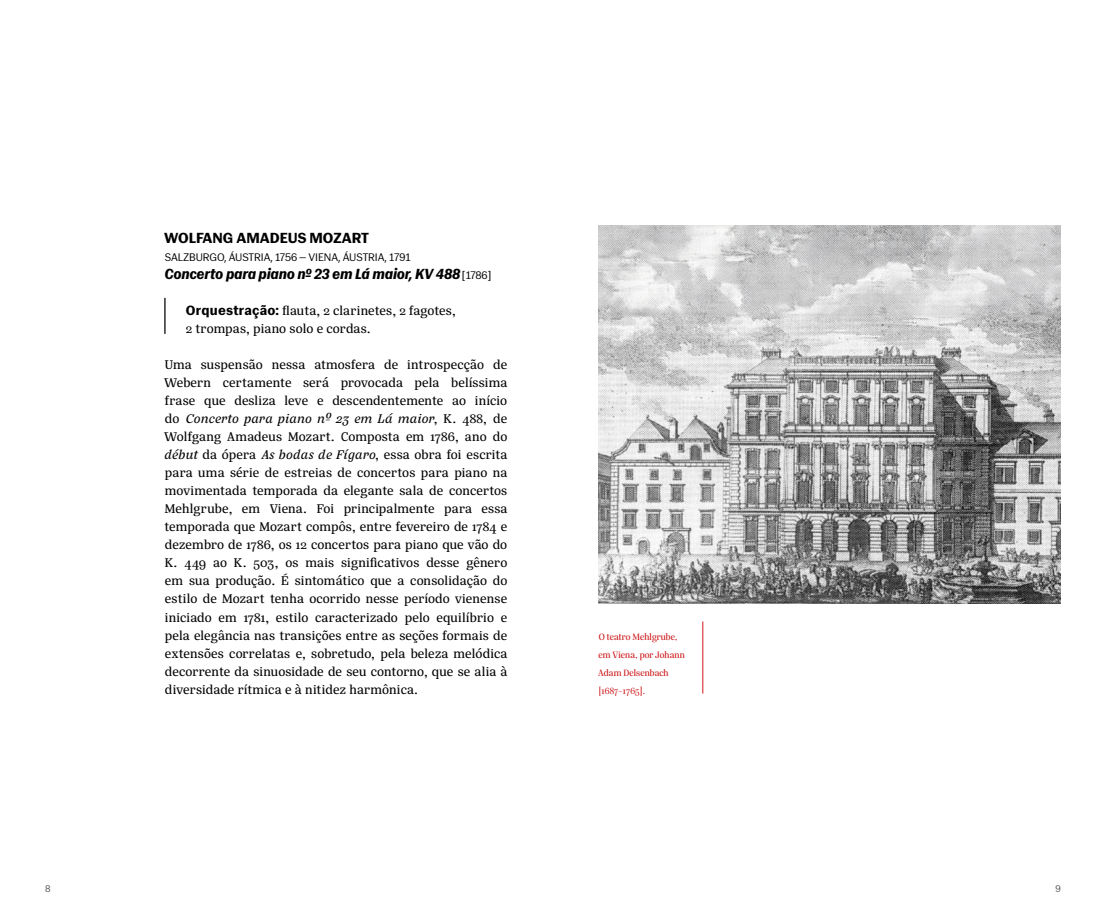
<style>
.page{position:relative;width:1106px;height:922px;background:#fff}
.page>*{position:absolute;margin:0;border:0;box-sizing:border-box;transform-origin:0 0}
.t1{font:italic 700 15px "Gal Gothic Variable";letter-spacing:-.02em;color:#000}
.t2{font:700 15px "Gal Gothic Variable Roman";color:#000}
.t3{font:13.75px/18px "Silva Text";letter-spacing:.005em;color:#000}
.t4{font:11.25px "Gal Gothic Variable Roman";color:#000}
.t5{font:10px/18px "Silva Display";letter-spacing:.01em;color:#cd1719}
.t6{font:10px "Gal Gothic Variable Roman";color:#575756}
.s1{font-family:"Gal Gothic Variable Roman";font-weight:400;font-style:normal;font-size:11.25px}
.s2{font-family:"Gal Gothic Variable Roman";font-weight:700}
.s3{font-style:italic}
</style>
<div class="page">
<hr style="left:164px;top:298px;width:1px;height:36px;background:#000">
<img style="left:598px;top:225px;width:463px;height:378px">
<hr style="left:702px;top:621px;width:1px;height:72px;background:#cd1719">
<p class="t2" style="left:164px;top:229px;width:206px">WOLFANG AMADEUS MOZART</p>
<p class="t4" style="left:165px;top:251px;width:248px">SALZBURGO, ÁUSTRIA, 1756 — VIENA, ÁUSTRIA, 1791</p>
<p class="t1" style="left:164px;top:265px;width:328px">Concerto para piano nº 23 em Lá maior, KV 488 <span class="s1">[1786]</span></p>
<p class="t3" style="left:186px;top:303px;width:271px"><span class="s2">Orquestração:</span> flauta, 2 clarinetes, 2 fagotes,<br>2 trompas, piano solo e cordas.</p>
<p class="t3" style="left:164px;top:357px;width:345px;text-align:justify">Uma suspensão nessa atmosfera de introspecção de Webern certamente será provocada pela belíssima frase que desliza leve e descendentemente ao início do <span class="s3">Concerto para piano nº 23 em Lá maior</span>, K. 488, de Wolfgang Amadeus Mozart. Composta em 1786, ano do <span class="s3">début</span> da ópera <span class="s3">As bodas de Fígaro</span>, essa obra foi escrita para uma série de estreias de concertos para piano na movimentada temporada da elegante sala de concertos Mehlgrube, em Viena. Foi principalmente para essa temporada que Mozart compôs, entre fevereiro de 1784 e dezembro de 1786, os 12 concertos para piano que vão do K. 449 ao K. 503, os mais significativos desse gênero em sua produção. É sintomático que a consolidação do estilo de Mozart tenha ocorrido nesse período vienense iniciado em 1781, estilo caracterizado pelo equilíbrio e pela elegância nas transições entre as seções formais de extensões correlatas e, sobretudo, pela beleza melódica decorrente da sinuosidade de seu contorno, que se alia à diversidade rítmica e à nitidez harmônica.</p>
<p class="t5" style="left:598px;top:628px;width:88px">O teatro Mehlgrube, em Viena, por Johann<br>Adam Delsenbach [1687-1765].</p>
<p class="t6" style="left:45px;top:882px;width:7px">8</p>
<p class="t6" style="left:1055px;top:882px;width:7px">9</p>
</div>
